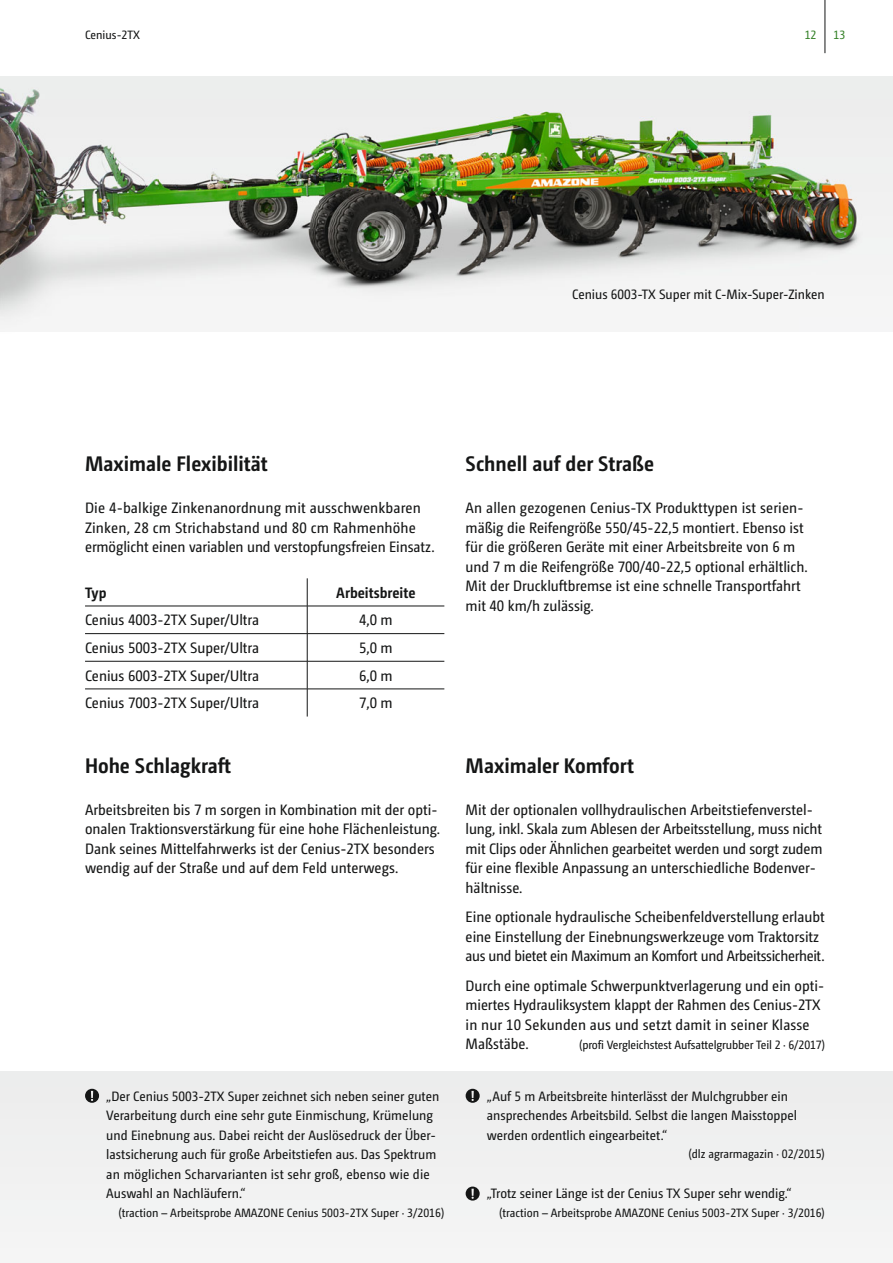
<style>
.page{position:relative;width:893px;height:1263px;background:#fff}
.page>*{position:absolute;margin:0;border:0;box-sizing:border-box;transform-origin:0 0}
.t1{font:700 21px "Camingo Dos Pro S Cd";color:#151616}
.t2{font:15px/19.5px "Camingo Dos Pro S Cd";color:#151616}
.t3{font:700 15px "Camingo Dos Pro S Cd";color:#151616}
.t4{font:13.5px/19.5px "Camingo Dos Pro S Cd";color:#151616}
.t5{font:12px "Camingo Dos Pro S Cd";color:#151616}
.t6{font:12px "Camingo Dos Pro S Cd";color:#38832b}
</style>
<div class="page">
<div style="left:0;top:1071px;width:893px;height:192px;background:#f1f1f1"></div>
<img style="left:0;top:77px;width:893px;height:255px">
<hr style="left:825px;top:0;width:1px;height:53px;background:#151616">
<svg style="left:307px;top:578px;width:1px;height:138px"></svg>
<hr style="left:85px;top:606px;width:359px;height:1px;background:#151616">
<hr style="left:85px;top:633px;width:359px;height:1px;background:#151616">
<hr style="left:85px;top:661px;width:359px;height:1px;background:#151616">
<hr style="left:85px;top:689px;width:359px;height:1px;background:#151616">
<svg style="left:466px;top:1089px;width:14px;height:14px"></svg>
<svg style="left:466px;top:1186px;width:14px;height:14px"></svg>
<svg style="left:85px;top:1089px;width:14px;height:14px"></svg>
<p class="t5" style="left:85px;top:30px;width:56px">Cenius-2TX</p>
<p class="t6" style="left:805px;top:30px;width:13px">12</p>
<p class="t6" style="left:833px;top:30px;width:13px">13</p>
<p class="t4" style="left:572px;top:286px;width:254px">Cenius 6003-TX Super mit C-Mix-Super-Zinken</p>
<h1 class="t1" style="left:85px;top:455px;width:184px">Maximale Flexibilität</h1>
<p class="t2" style="left:85px;top:499px;width:351px">Die 4-balkige Zinkenanordnung mit ausschwenkbaren<br>Zinken, 28 cm Strichabstand und 80 cm Rahmenhöhe ermöglicht einen variablen und verstopfungsfreien Einsatz.</p>
<p class="t3" style="left:85px;top:586px;width:23px">Typ</p>
<p class="t3" style="left:336px;top:586px;width:81px">Arbeitsbreite</p>
<p class="t2" style="left:85px;top:612px;width:176px">Cenius 4003-2TX Super/Ultra</p>
<p class="t2" style="left:359px;top:612px;width:35px">4,0 m</p>
<p class="t2" style="left:85px;top:639px;width:176px">Cenius 5003-2TX Super/Ultra</p>
<p class="t2" style="left:359px;top:639px;width:35px">5,0 m</p>
<p class="t2" style="left:85px;top:667px;width:176px">Cenius 6003-2TX Super/Ultra</p>
<p class="t2" style="left:359px;top:667px;width:35px">6,0 m</p>
<p class="t2" style="left:85px;top:695px;width:176px">Cenius 7003-2TX Super/Ultra</p>
<p class="t2" style="left:359px;top:695px;width:35px">7,0 m</p>
<h1 class="t1" style="left:466px;top:455px;width:190px">Schnell auf der Straße</h1>
<p class="t2" style="left:466px;top:499px;width:344px">An allen gezogenen Cenius-TX Produkttypen ist serien&shy;mäßig die Reifengröße 550/45-22,5 montiert. Ebenso ist für die größeren Geräte mit einer Arbeitsbreite von 6 m und 7 m die Reifengröße 700/40-22,5 optional erhältlich.<br>Mit der Druckluftbremse ist eine schnelle Transportfahrt mit 40 km/h zulässig.</p>
<h1 class="t1" style="left:85px;top:757px;width:148px">Hohe Schlagkraft</h1>
<h1 class="t1" style="left:466px;top:757px;width:170px">Maximaler Komfort</h1>
<p class="t2" style="left:85px;top:801px;width:357px">Arbeitsbreiten bis 7 m sorgen in Kombination mit der opti&shy;onalen Traktionsverstärkung für eine hohe Flächenleistung.<br>Dank seines Mittelfahrwerks ist der Cenius-2TX besonders wendig auf der Straße und auf dem Feld unterwegs.</p>
<p class="t2" style="left:466px;top:801px;width:358px">Mit der optionalen vollhydraulischen Arbeitstiefenverstel&shy;lung, inkl. Skala zum Ablesen der Arbeitsstellung, muss nicht mit Clips oder Ähnlichen gearbeitet werden und sorgt zudem für eine flexible Anpassung an unterschiedliche Bodenver&shy;hältnisse.</p>
<p class="t2" style="left:466px;top:908px;width:361px">Eine optionale hydraulische Scheibenfeldverstellung erlaubt eine Einstellung der Einebnungswerkzeuge vom Traktorsitz aus und bietet ein Maximum an Komfort und Arbeitssicherheit.</p>
<p class="t2" style="left:466px;top:977px;width:360px">Durch eine optimale Schwerpunktverlagerung und ein opti&shy;miertes Hydrauliksystem klappt der Rahmen des Cenius-2TX in nur 10 Sekunden aus und setzt damit in seiner Klasse Maß stäbe.</p>
<p class="t5" style="left:579px;top:1040px;width:247px">(profi Vergleichstest Aufsattelgrubber Teil 2 · 6/2017)</p>
<p class="t4" style="left:106px;top:1087px;width:334px">„Der Cenius 5003-2TX Super zeichnet sich neben seiner guten Verarbeitung durch eine sehr gute Einmischung, Krümelung und Einebnung aus. Dabei reicht der Aus lösedruck der Über&shy;lastsicherung auch für große Arbeitstiefen aus. Das Spektrum an möglichen Scharvarianten ist sehr groß, ebenso wie die Auswahl an Nachläufern.“</p>
<p class="t5" style="left:119px;top:1208px;width:327px">(traction – Arbeitsprobe AMAZONE Cenius 5003-2TX Super · 3/2016)</p>
<p class="t4" style="left:487px;top:1087px;width:312px">„Auf 5 m Arbeitsbreite hinterlässt der Mulchgrubber ein ansprechendes Arbeitsbild. Selbst die langen Maisstoppel werden ordentlich eingearbeitet.“</p>
<p class="t5" style="left:688px;top:1149px;width:138px">(dlz agrarmagazin · 02/2015)</p>
<p class="t4" style="left:487px;top:1185px;width:306px">„Trotz seiner Länge ist der Cenius TX Super sehr wendig.“</p>
<p class="t5" style="left:499px;top:1208px;width:327px">(traction – Arbeitsprobe AMAZONE Cenius 5003-2TX Super · 3/2016)</p>
</div>
